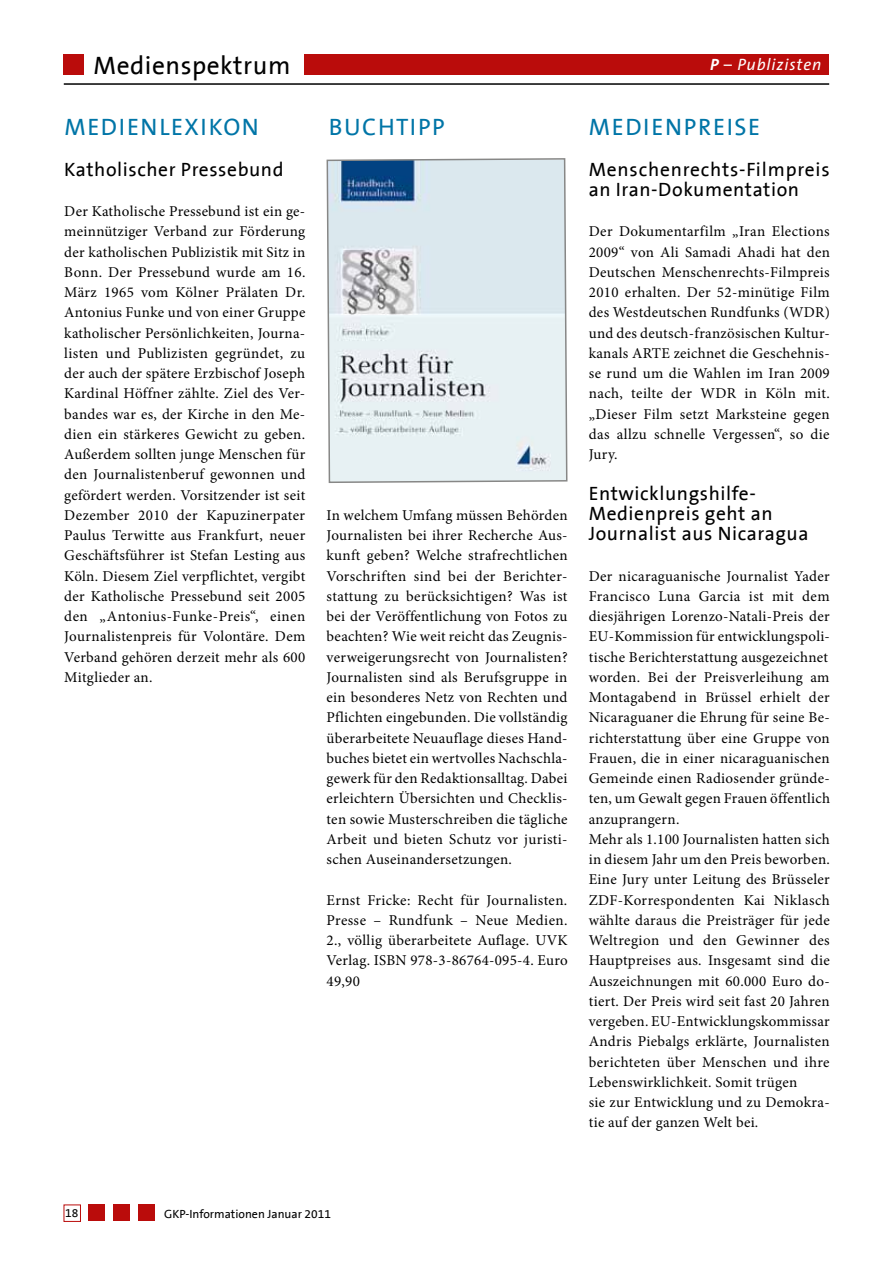
<style>
.page{position:relative;width:893px;height:1263px;background:#fff}
.page>*{position:absolute;margin:0;border:0;box-sizing:border-box;transform-origin:0 0}
.t1{font:25.5px "The Sans B5 Plain";letter-spacing:.02em;color:#000}
.t2{font:24px "The Sans B5 Plain";letter-spacing:.065em;color:#0075a7}
.t3{font:19.5px/20.2px "The Sans B5 Plain";letter-spacing:.03em;color:#000}
.t4{font:italic 16.5px "The Sans";letter-spacing:.05em;color:#fff}
.t5{font:15px/20.2px "Minion Pro";letter-spacing:.02em;color:#000;text-align:justify}
.t6{font:12px "The Sans B5 Plain";color:#000}
.s1{font-weight:700}
</style>
<div class="page">
<div style="left:64px;top:54px;width:20px;height:20px;background:#ba0c0b"></div>
<div style="left:305px;top:54px;width:524px;height:20px;background:#ba0c0b"></div>
<hr style="left:64px;top:83px;width:765px;height:2px;background:#000">
<svg style="left:326px;top:158px;width:242px;height:325px;background:#d3dee4"></svg>
<div style="left:138px;top:1204px;width:17px;height:17px;background:#ba0c0b"></div>
<div style="left:89px;top:1204px;width:16px;height:17px;background:#ba0c0b"></div>
<div style="left:114px;top:1204px;width:16px;height:17px;background:#ba0c0b"></div>
<div style="left:64px;top:1204px;width:17px;height:18px;border:1px solid #ba0c0b"></div>
<h1 class="t1" style="left:94px;top:55px;width:198px">&gt;1?01,LX1T/#$%</h1>
<p class="t4" style="left:710px;top:50px;width:113px"><span class="s1">#</span> – Publizisten</p>
<h2 class="t2" style="left:64px;top:117px;width:196px">&gt;A@+AIGAh+(^I</h2>
<h3 class="t3" style="left:64px;top:160px;width:225px">(./8";0L781#2)#1LL1K$,?2</h3>
<p class="t5" style="left:64px;top:201px;width:243px">Der Katholische Pressebund ist ein ge&shy;meinnütziger Verband zur Förderung der katholischen Publizistik mit Sitz in Bonn. Der Pressebund wurde am 16.<br>März 1965 vom Kölner Prälaten Dr.<br>Antonius Funke und von einer Gruppe katholischer Persönlichkeiten, Journa&shy;listen und Publizisten gegründet, zu der auch der spätere Erzbischof Joseph Kardinal Höffner zählte. Ziel des Ver&shy;bandes war es, der Kirche in den Me&shy;dien ein stärkeres Gewicht zu geben.<br>Außerdem sollten junge Menschen für den Journalistenberuf gewonnen und gefördert werden. Vorsitzender ist seit Dezember 2010 der Kapuzinerpater Paulus Terwitte aus Frankfurt, neuer Geschäftsführer ist Stefan Lesting aus Köln. Diesem Ziel verpflichtet, vergibt der Katholische Pressebund seit 2005 den „Antonius-Funke-Preis“, einen Journalistenpreis für Volontäre. Dem Verband gehören derzeit mehr als 600<br>Mitglieder an.</p>
<h2 class="t2" style="left:589px;top:117px;width:173px">&gt;A@+AI):A+DA</h2>
<h3 class="t3" style="left:589px;top:160px;width:247px">&gt;1,L781,#178/L*!0;%X#10L2 .,2+#.,*@"T$%1,/./0",</h3>
<p class="t5" style="left:589px;top:221px;width:243px">Der Dokumentarfilm „Iran Elections 2009“ von Ali Samadi Ahadi hat den Deutschen Menschenrechts-Filmpreis 2010 erhalten. Der 52-minütige Film des Westdeutschen Rundfunks (WDR) und des deutsch-französischen Kultur&shy;kanals ARTE zeichnet die Geschehnis&shy;se rund um die Wahlen im Iran 2009 nach, teilte der WDR in Köln mit. „Dieser Film setzt Marksteine gegen das allzu schnelle Vergessen“, so die Jury.</p>
<h3 class="t3" style="left:589px;top:484px;width:221px">A,/N07T;$,&lt;L80;-1* &gt;1?01,X#10L2&lt;18/2.,2<br>3"$#,.;0L/2.$L2I07.#.&lt;$.</h3>
<p class="t5" style="left:589px;top:566px;width:243px;text-align:left">Der nicaraguanische Journalist Yader Francisco Luna Garcia ist mit dem diesjährigen Lorenzo-Natali-Preis der EU-Kommission für entwicklungspoli&shy;tische Berichterstattung ausgezeichnet worden. Bei der Preisverleihung am Montagabend in Brüssel erhielt der Nicaraguaner die Ehrung für seine Be&shy;richterstattung über eine Gruppe von Frauen, die in einer nicaraguanischen Gemeinde einen Radiosender gründe&shy;ten, um Gewalt gegen Frauen öffentlich anzuprangern.<br>Mehr als 1.100 Journalisten hatten sich in diesem Jahr um den Preis beworben.<br>Eine Jury unter Leitung des Brüsseler ZDF-Korrespondenten Kai Niklasch wählte daraus die Preisträger für jede Weltregion und den Gewinner des Hauptpreises aus. Insgesamt sind die Auszeichnungen mit 60.000 Euro do&shy;tiert. Der Preis wird seit fast 20 Jahren vergeben. EU-Entwicklungskommissar Andris Piebalgs erklärte, Journalisten berichteten über Menschen und ihre Lebenswirklichkeit. Somit trügen<br>sie zur Entwicklung und zu Demokra&shy;tie auf der ganzen Welt bei.</p>
<h2 class="t2" style="left:329px;top:117px;width:118px">WBEFC+))</h2>
<p class="t5" style="left:327px;top:505px;width:243px">In welchem Umfang müssen Behörden Journalisten bei ihrer Recherche Aus&shy;kunft geben? Welche strafrechtlichen Vorschriften sind bei der Berichter&shy;stattung zu berücksichtigen? Was ist bei der Veröffentlichung von Fotos zu beachten? Wie weit reicht das Zeugnis&shy;verweigerungsrecht von Journalisten?<br>Journalisten sind als Berufsgruppe in ein besonderes Netz von Rechten und Pflichten eingebunden. Die vollständig überarbeitete Neuauflage dieses Hand&shy;buches bietet ein wertvolles Nachschla&shy;gewerk für den Redaktionsalltag. Dabei erleichtern Übersichten und Checklis&shy;ten sowie Musterschreiben die tägliche Arbeit und bieten Schutz vor juristi&shy;schen Auseinandersetzungen.</p>
<p class="t5" style="left:327px;top:890px;width:243px">Ernst Fricke: Recht für Journalisten.<br>Presse – Rundfunk – Neue Medien.<br>2., völlig überarbeitete Auflage. UVK Verlag. ISBN 978-3-86764-095-4. Euro 49,90</p>
<p class="t6" style="left:65px;top:1208px;width:15px">6_</p>
<p class="t6" style="left:164px;top:1208px;width:168px">'()*+,-"#%./0",1,23.,$.#24566</p>
</div>
